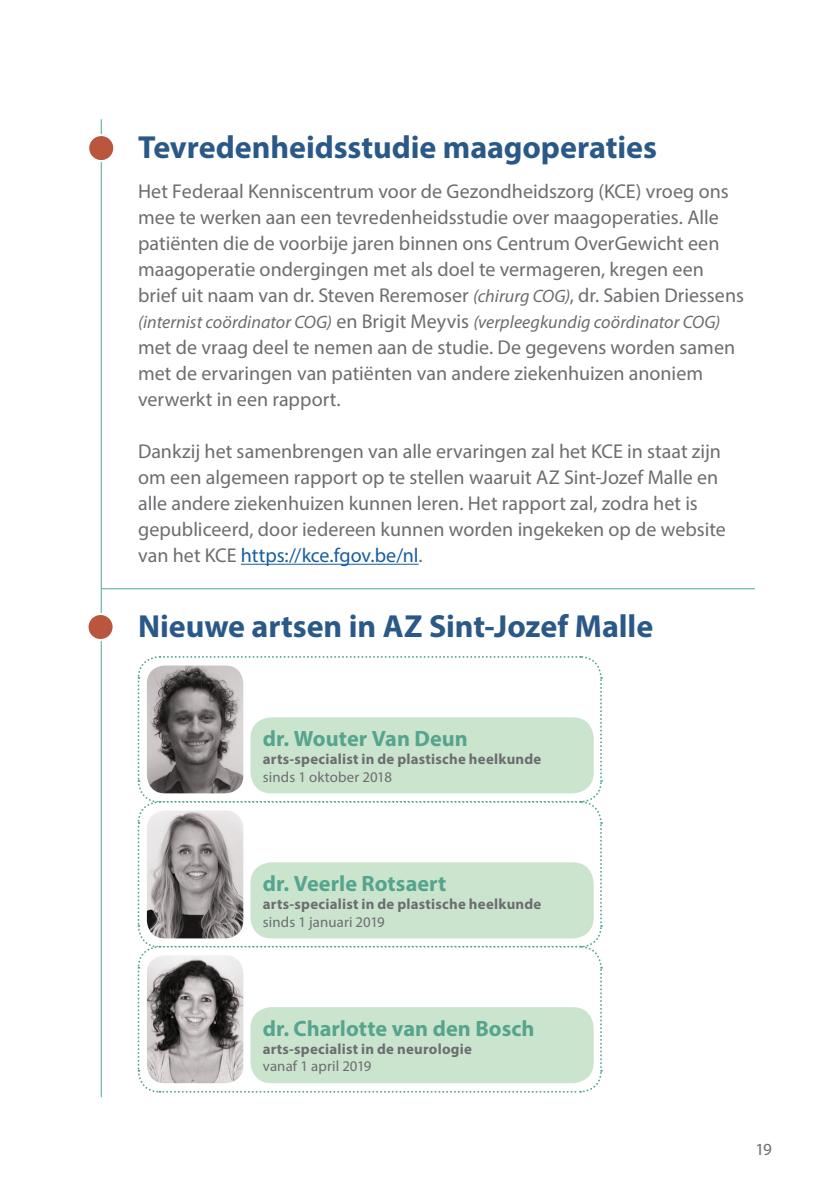
<style>
.page{position:relative;width:840px;height:1191px;background:#fff}
.page>*{position:absolute;margin:0;border:0;box-sizing:border-box;transform-origin:0 0}
.t1{font:700 32px "Myriad Pro";letter-spacing:-.005em;color:#2a5988}
.t2{font:700 22.2px "Myriad Pro";color:#55a58e}
.t3{font:20px/26px "Myriad Pro";color:#6c6d70}
.t4{font:italic 18px "Myriad Pro";letter-spacing:.005em;color:#6c6d70}
.t5{font:17px "Myriad Pro";color:#6c6d70}
.t6{font:700 14.8px "Myriad Pro";letter-spacing:.015em;color:#6c6d70}
.t7{font:14.8px "Myriad Pro";letter-spacing:.01em;color:#6c6d70}
.s1{font-style:italic;font-size:18px}
.s2{font-style:normal;font-size:20px}
.s3{color:#175d9e}
</style>
<div class="page">
<hr style="left:101px;top:120px;width:1px;height:977px;background:#55a58e">
<hr style="left:241px;top:564px;width:177px;height:1px;background:#175d9e">
<div style="left:88px;top:135px;width:26px;height:26px;background:#ba553e;border-radius:50%"></div>
<div style="left:87px;top:134px;width:28px;height:28px;border:2px solid #fff;border-radius:50%"></div>
<hr style="left:102px;top:588px;width:652px;height:1px;background:#55a58e">
<div style="left:87px;top:614px;width:26px;height:26px;background:#ba553e;border-radius:50%"></div>
<div style="left:86px;top:613px;width:28px;height:28px;border:2px solid #fff;border-radius:50%"></div>
<svg style="left:137px;top:656px;width:465px;height:437px"></svg>
<img style="left:147px;top:955px;width:96px;height:128px">
<div style="left:250px;top:1007px;width:343px;height:76px;background:#cbe4ce;border-radius:21px"></div>
<h1 class="t1" style="left:138px;top:126px;width:520px">Tevredenheidsstudie maagoperaties</h1>
<p class="t3" style="left:138px;top:178px;width:607px">Het Federaal Kenniscentrum voor de Gezondheidszorg (KCE) vroeg ons mee te werken aan een tevredenheidsstudie over maagoperaties. Alle patiënten die de voorbije jaren binnen ons Centrum OverGewicht een maagoperatie ondergingen met als doel te vermageren, kregen een brief uit naam van dr. Steven Reremoser <span class="s1">(chirurg COG)</span>, dr. Sabien Driessens</p>
<p class="t4" style="left:138px;top:311px;width:583px">(internist coördinator COG) <span class="s2">en Brigit Meyvis</span> (verpleegkundig coördinator COG)</p>
<p class="t3" style="left:138px;top:334px;width:598px">met de vraag deel te nemen aan de studie. De gegevens worden samen met de ervaringen van patiënten van andere ziekenhuizen anoniem verwerkt in een rapport.</p>
<p class="t3" style="left:138px;top:438px;width:589px">Dankzij het samenbrengen van alle ervaringen zal het KCE in staat zijn om een algemeen rapport op te stellen waaruit AZ Sint-Jozef Malle en alle andere ziekenhuizen kunnen leren. Het rapport zal, zodra het is gepubliceerd, door iedereen kunnen worden ingekeken op de website van het KCE <span class="s3">https://kce.fgov.be/nl</span>.</p>
<h1 class="t1" style="left:138px;top:605px;width:516px">Nieuwe artsen in AZ Sint-Jozef Malle</h1>
<p class="t2" style="left:263px;top:724px;width:206px">dr. Wouter Van Deun</p>
<p class="t6" style="left:263px;top:749px;width:280px">arts-specialist in de plastische heelkunde</p>
<p class="t7" style="left:263px;top:767px;width:130px">sinds 1 oktober 2018</p>
<p class="t2" style="left:263px;top:869px;width:185px">dr. Veerle Rotsaert</p>
<p class="t6" style="left:263px;top:894px;width:280px">arts-specialist in de plastische heelkunde</p>
<p class="t7" style="left:263px;top:912px;width:123px">sinds 1 januari 2019</p>
<p class="t2" style="left:262px;top:1013px;width:273px">dr. Charlotte van den Bosch</p>
<p class="t6" style="left:262px;top:1038px;width:211px">arts-specialist in de neurologie</p>
<p class="t7" style="left:262px;top:1057px;width:110px">vanaf 1 april 2019</p>
<p class="t5" style="left:754px;top:1138px;width:18px">19</p>
</div>
